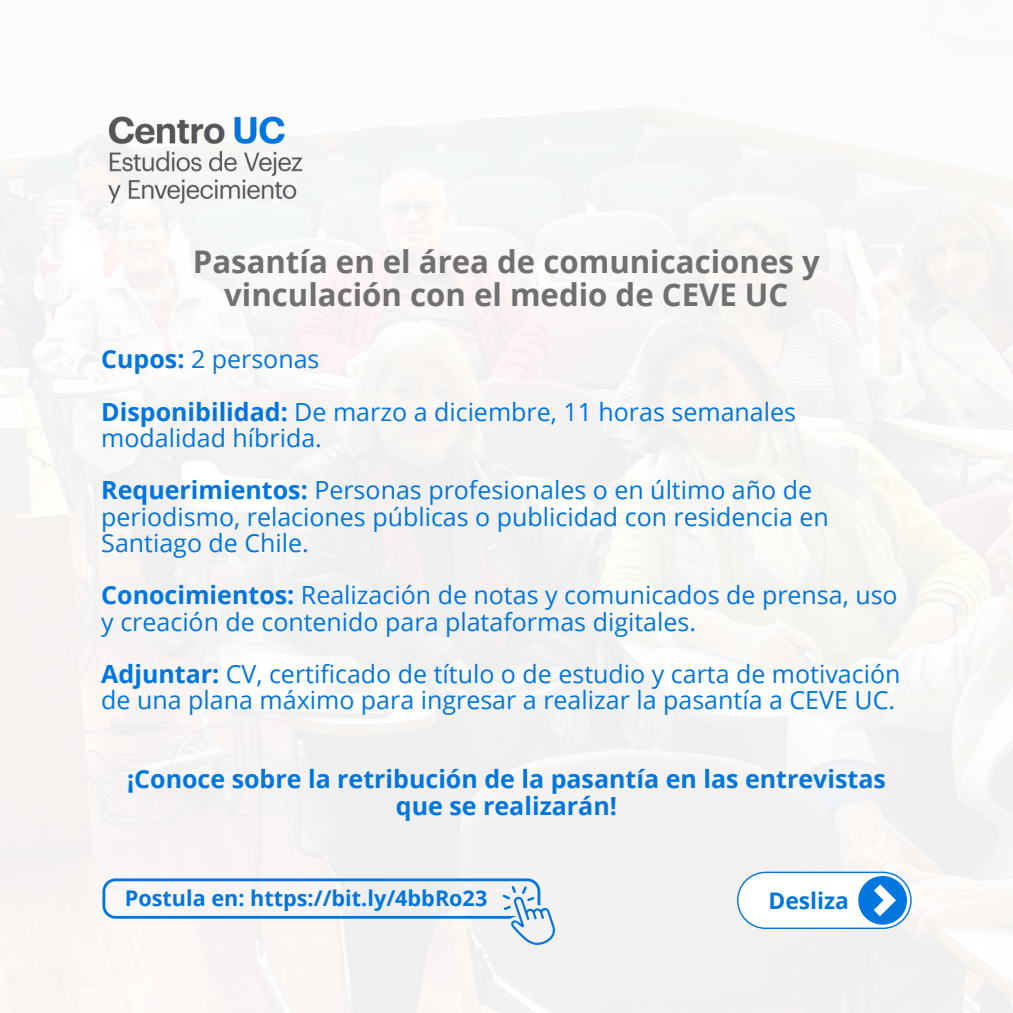
<style>
.page{position:relative;width:1013px;height:1013px;background:#fff}
.page>*{position:absolute;margin:0;border:0;box-sizing:border-box;transform-origin:0 0}
.t1{font:700 31.12px/32.8px "Open Sans";color:#707070;text-align:center}
.t2{font:25px/26.2px "Open Sans";color:#0176de}
.t3{font:700 25px/26.2px "Open Sans";color:#0176de;text-align:center}
.t4{font:700 22.88px "Open Sans";color:#0176de}
.t5{font:700 21.62px "Open Sans";color:#0176de}
.s1{font-weight:700}
</style>
<div class="page">
<div style="left:0;top:0;width:1012px;height:1012px;background:#f7f5f4"></div>
<img style="left:108px;top:116px;width:195px;height:88px">
<svg style="left:737px;top:871px;width:174px;height:58px"></svg>
<svg style="left:102px;top:878px;width:453px;height:66px"></svg>
<h4 class="t1" style="left:193px;top:245px;width:628px">Pasantía en el área de comunicaciones y vinculación con el medio de CEVE UC</h4>
<p class="t2" style="left:101px;top:345px;width:220px"><span class="s1">Cupos:</span> 2 personas</p>
<p class="t2" style="left:101px;top:398px;width:696px"><span class="s1">Disponibilidad:</span> De marzo a diciembre, 11 horas semanales modalidad híbrida.</p>
<h2 class="t2" style="left:101px;top:476px;width:729px"><span class="s1">Requerimientos:</span> Personas profesionales o en último año de periodismo, relaciones públicas o publicidad con residencia en<br>Santiago de Chile.</h2>
<h4 class="t2" style="left:101px;top:581px;width:798px"><span class="s1">Conocimientos:</span> Realización de notas y comunicados de prensa, uso y creación de contenido para plataformas digitales.</h4>
<h4 class="t2" style="left:101px;top:660px;width:800px"><span class="s1">Adjuntar:</span> CV, certificado de título o de estudio y carta de motivación de una plana máximo para ingresar a realizar la pasantía a CEVE UC.</h4>
<h4 class="t3" style="left:127px;top:765px;width:760px">¡Conoce sobre la retribución de la pasantía en las entrevistas que se realizarán!</h4>
<h3 class="t5" style="left:125px;top:883px;width:364px">Postula en: https://bit.ly/4bbRo23</h3>
<h4 class="t4" style="left:768px;top:884px;width:82px">Desliza</h4>
</div>
